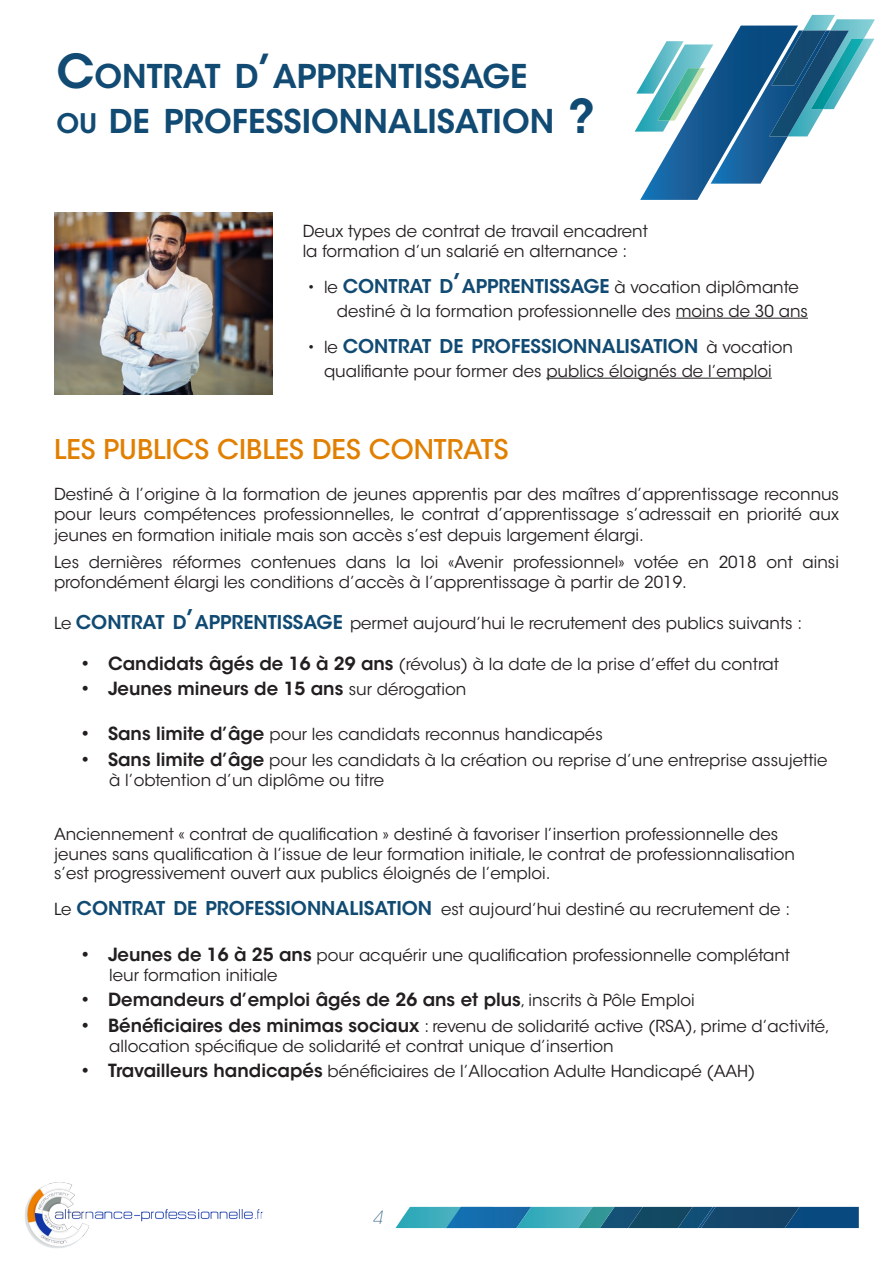
<style>
.page{position:relative;width:893px;height:1263px;background:#fff}
.page>*{position:absolute;margin:0;border:0;box-sizing:border-box;transform-origin:0 0}
.t1{font:600 32.55px "ITC Avant Garde Std";color:#114b73}
.t2{font:500 27px "ITC Avant Garde Std";color:#e17f00}
.t3{font:600 18.9px "ITC Avant Garde Std";color:#114b73}
.t4{font:600 18px "ITC Avant Garde Std";color:#231f20}
.t5{font:italic 200 18px "ITC Avant Garde Std";color:#114b73}
.t6{font:16.5px/19.8px "ITC Avant Garde Std";color:#231f20}
.s1{font-size:46.5px}
.s2{font-size:26.85px}
.s3{font-weight:600;font-size:18.9px;color:#114b73}
.s4{font-weight:600;font-size:27px;color:#114b73}
.s5{font-weight:400;font-size:16.5px;color:#231f20}
.s6{font-weight:600;font-size:18px}
.s7{font-weight:400;font-size:16.5px}
</style>
<div class="page">
<img style="left:25px;top:1182px;width:239px;height:66px">
<svg style="left:395px;top:1207px;width:464px;height:21px;background:#226d90"></svg>
<svg style="left:635px;top:15px;width:239px;height:185px"></svg>
<img style="left:54px;top:213px;width:219px;height:181px">
<hr style="left:676px;top:318px;width:132px;height:1px;background:#231f20">
<hr style="left:546px;top:378px;width:226px;height:1px;background:#231f20">
<p class="t1" style="left:56px;top:56px;width:473px"><span class="s1">C</span>ONTRAT D<span class="s1">’</span>APPRENTISSAGE</p>
<p class="t1" style="left:56px;top:101px;width:540px"><span class="s2">OU</span> DE PROFESSIONNALISATION <span class="s1">?</span></p>
<p class="t6" style="left:303px;top:221px;width:347px">Deux types de contrat de travail encadrent</p>
<p class="t6" style="left:303px;top:241px;width:326px">la formation d’un salarié en alternance :</p>
<p class="t6" style="left:337px;top:275px;width:473px;line-height:24px;text-indent:-30px">• le <span class="s3">CONTRAT D</span><span class="s4">’</span><span class="s3">APPRENTISSAGE</span> à vocation diplômante destiné à la formation professionnelle des moins de 30 ans</p>
<p class="t3" style="left:307px;top:334px;width:487px"><span class="s5">• le</span> CONTRAT DE PROFESSIONNALISATION <span class="s5">à vocation</span></p>
<p class="t6" style="left:324px;top:361px;width:449px">qualifiante pour former des publics éloignés de l’emploi</p>
<p class="t2" style="left:54px;top:432px;width:456px">LES PUBLICS CIBLES DES CONTRATS</p>
<p class="t6" style="left:54px;top:484px;width:786px">Destiné à l’origine à la formation de jeunes apprentis par des maîtres d’apprentissage reconnus pour leurs compétences professionnelles, le contrat d’apprentissage s’adressait en priorité aux</p>
<p class="t6" style="left:54px;top:526px;width:591px">jeunes en formation initiale mais son accès s’est depuis largement élargi.</p>
<p class="t6" style="left:54px;top:553px;width:786px">Les dernières réformes contenues dans la loi «Avenir professionnel» votée en 2018 ont ainsi profondément élargi les conditions d’accès à l’apprentissage à partir de 2019.</p>
<p class="t6" style="left:54px;top:613px;width:750px">Le <span class="s3">CONTRAT D</span><span class="s4">’</span><span class="s3">APPRENTISSAGE</span> permet aujourd’hui le recrutement des publics suivants :</p>
<p class="t6" style="left:80px;top:654px;width:701px"><span class="s6">• Candidats âgés de 16 à 29 ans</span> (révolus) à la date de la prise d’effet du contrat</p>
<p class="t4" style="left:80px;top:677px;width:388px">• Jeunes mineurs de 15 ans <span class="s7">sur dérogation</span></p>
<p class="t6" style="left:80px;top:725px;width:525px"><span class="s6">• Sans limite d’âge</span> pour les candidats reconnus handicapés</p>
<p class="t6" style="left:80px;top:750px;width:749px"><span class="s6">• Sans limite d’âge</span> pour les candidats à la création ou reprise d’une entreprise assujettie</p>
<p class="t6" style="left:109px;top:770px;width:276px">à l’obtention d’un diplôme ou titre</p>
<p class="t6" style="left:54px;top:824px;width:726px">Anciennement « contrat de qualification » destiné à favoriser l’insertion professionnelle des</p>
<p class="t6" style="left:54px;top:844px;width:742px">jeunes sans qualification à l’issue de leur formation initiale, le contrat de professionnalisation</p>
<p class="t6" style="left:54px;top:864px;width:498px">s’est progressivement ouvert aux publics éloignés de l’emploi.</p>
<p class="t6" style="left:54px;top:900px;width:738px">Le <span class="s3">CONTRAT DE PROFESSIONNALISATION</span> est aujourd’hui destiné au recrutement de :</p>
<p class="t6" style="left:80px;top:945px;width:712px"><span class="s6">• Jeunes de 16 à 25 ans</span> pour acquérir une qualification professionnelle complétant</p>
<p class="t6" style="left:109px;top:965px;width:170px">leur formation initiale</p>
<p class="t4" style="left:80px;top:988px;width:617px">• Demandeurs d’emploi âgés de 26 ans et plus<span class="s7">, inscrits à Pôle Emploi</span></p>
<p class="t6" style="left:80px;top:1016px;width:752px"><span class="s6">• Bénéficiaires des minimas sociaux</span> : revenu de solidarité active (RSA), prime d’activité,</p>
<p class="t6" style="left:109px;top:1036px;width:506px">allocation spécifique de solidarité et contrat unique d’insertion</p>
<p class="t6" style="left:80px;top:1061px;width:678px"><span class="s6">• Travailleurs handicapés</span> bénéficiaires de l’Allocation Adulte Handicapé (AAH)</p>
<p class="t5" style="left:373px;top:1207px;width:11px">4</p>
</div>
